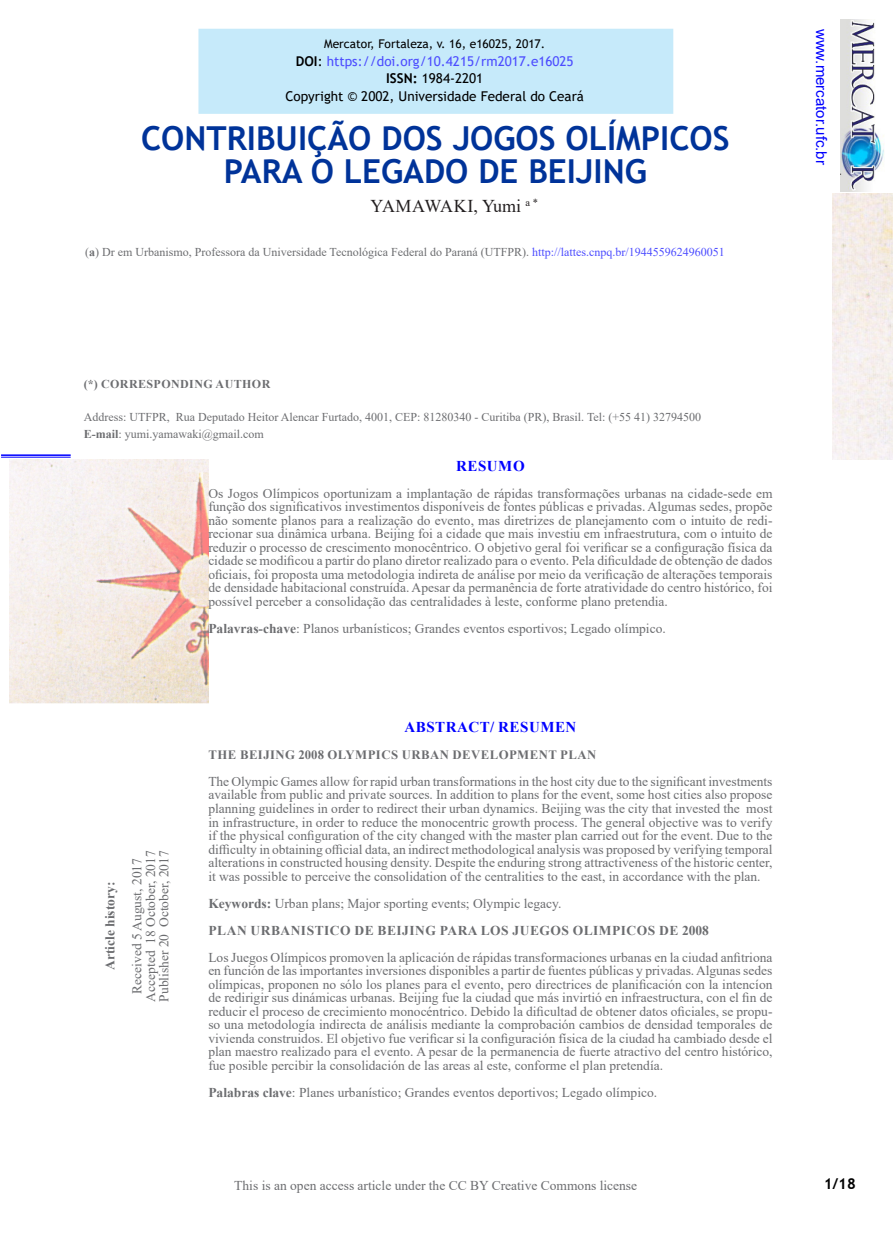
<style>
.page{position:relative;width:893px;height:1234px;background:#fff}
.page>*{position:absolute;margin:0;border:0;box-sizing:border-box;transform-origin:0 0}
.TÍTULO{font:700 33px/33px "Trebuchet MS";color:#039;text-align:center}
.t1{font:18px "Times New Roman";color:#231f20}
.t2{font:700 15px "Times New Roman";letter-spacing:.035em;color:#00f}
.t3{font:15px "Arial";color:#00f}
.t4{font:700 15px "Trebuchet MS";color:#000}
.RESUMO{font:13.5px/13.5px "Times New Roman";color:#6c6d70;text-align:justify}
.t5{font:13.5px/17.5px "Trebuchet MS";color:#000;text-align:center}
.RESUMO-2{font:700 13.5px "Times New Roman";letter-spacing:.035em;color:#6c6d70}
.RESUMO-3{font:700 13.5px "Times New Roman";color:#6c6d70}
.RESUMO-4{font:700 12.75px "Times New Roman";letter-spacing:.035em;color:#6c6d70}
.Informação_Autores{font:12px "Times New Roman";color:#6c6d70}
.t6{font:12px "Trebuchet MS";color:#000}
.Informação_Autores-2{font:700 12px "Times New Roman";letter-spacing:.035em;color:#6c6d70}
.s1{font-weight:700}
.s2{color:#4d4dff}
</style>
<div class="page">
<img style="left:840px;top:19px;width:44px;height:172px">
<img style="left:10px;top:459px;width:198px;height:244px">
<hr style="left:1px;top:454px;width:70px;height:2px;background:#00f">
<hr style="left:1px;top:457px;width:70px;height:1px;background:#00f">
<div style="left:198px;top:29px;width:475px;height:85px;background:#c6eafa"></div>
<img style="left:833px;top:194px;width:60px;height:265px">
<p class="t6" style="left:324px;top:36px;width:223px">Mercator, Fortaleza, v. 16, e16025, 2017.</p>
<p class="t5" style="left:285px;top:52px;width:300px"><span class="s1">DOI</span>: <span class="s2">https://doi.org/10.4215/rm2017.e16025<br></span><span class="s1">ISSN:</span> 1984-2201<br>Copyright © 2002, Universidade Federal do Ceará</p>
<p class="TÍTULO" style="left:141px;top:122px;width:590px">CONTRIBUIÇÃO DOS JOGOS OLÍMPICOS<br>PARA O LEGADO DE BEIJING</p>
<p class="t1" style="left:370px;top:194px;width:169px">YAMAWAKI, Yumi <sup>a</sup> <sup>*</sup></p>
<p class="Informação_Autores" style="left:85px;top:244px;width:641px">(<span class="s1">a</span>) Dr em Urbanismo, Professora da Universidade Tecnológica Federal do Paraná (UTFPR). <span class="s2">http://lattes.cnpq.br/1944559624960051</span></p>
<p class="t3" style="left:832px;top:29px;width:138px;rotate:90deg">www.mercator.ufc.br</p>
<p class="Informação_Autores-2" style="left:84px;top:375px;width:188px">(*) CORRESPONDING AUTHOR</p>
<p class="Informação_Autores" style="left:84px;top:408px;width:619px">Address: UTFPR, Rua Deputado Heitor Alencar Furtado, 4001, CEP: 81280340 - Curitiba (PR), Brasil. Tel: (+55 41) 32794500</p>
<p class="Informação_Autores" style="left:84px;top:425px;width:182px"><span class="s1">E-mail</span>: yumi.yamawaki@gmail.com</p>
<p class="RESUMO-3" style="left:100px;top:969px;width:90px;rotate:-90deg">Article history:</p>
<p class="RESUMO" style="left:130px;top:993px;width:137px;rotate:-90deg">Received 5 August, 2017</p>
<p class="RESUMO" style="left:143px;top:1001px;width:153px;rotate:-90deg">Accepted 18 October, 2017</p>
<p class="RESUMO" style="left:157px;top:1001px;width:153px;rotate:-90deg">Publisher 20 October, 2017</p>
<p class="t2" style="left:456px;top:455px;width:70px">RESUMO</p>
<p class="RESUMO" style="left:208px;top:486px;width:566px">Os Jogos Olímpicos oportunizam a implantação de rápidas transformações urbanas na cidade-sede em função dos significativos investimentos disponíveis de fontes públicas e privadas. Algumas sedes, propõe não somente planos para a realização do evento, mas diretrizes de planejamento com o intuito de redi&shy;recionar sua dinâmica urbana. Beijing foi a cidade que mais investiu em infraestrutura, com o intuito de reduzir o processo de crescimento monocêntrico. O objetivo geral foi verificar se a configuração física da cidade se modificou a partir do plano diretor realizado para o evento. Pela dificuldade de obtenção de dados oficiais, foi proposta uma metodologia indireta de análise por meio da verificação de alterações temporais de densidade habitacional construída. Apesar da permanência de forte atratividade do centro histórico, foi possível perceber a consolidação das centralidades à leste, conforme plano pretendia.</p>
<p class="RESUMO" style="left:208px;top:621px;width:459px"><span class="s1">Palavras-chave</span>: Planos urbanísticos; Grandes eventos esportivos; Legado olímpico.</p>
<p class="t2" style="left:404px;top:716px;width:173px">ABSTRACT/ RESUMEN</p>
<p class="RESUMO-4" style="left:209px;top:745px;width:389px">THE BEIJING 2008 OLYMPICS URBAN DEVELOPMENT PLAN</p>
<p class="RESUMO" style="left:208px;top:774px;width:566px">The Olympic Games allow for rapid urban transformations in the host city due to the significant investments available from public and private sources. In addition to plans for the event, some host cities also propose planning guidelines in order to redirect their urban dynamics. Beijing was the city that invested the most in infrastructure, in order to reduce the monocentric growth process. The general objective was to verify if the physical configuration of the city changed with the master plan carried out for the event. Due to the difficulty in obtaining official data, an indirect methodological analysis was proposed by verifying temporal alterations in constructed housing density. Despite the enduring strong attractiveness of the historic center, it was possible to perceive the consolidation of the centralities to the east, in accordance with the plan.</p>
<p class="RESUMO" style="left:208px;top:895px;width:355px"><span class="s1">Keywords:</span> Urban plans; Major sporting events; Olympic legacy.</p>
<p class="RESUMO-2" style="left:209px;top:920px;width:502px">PLAN URBANISTICO DE BEIJING PARA LOS JUEGOS OLIMPICOS DE 2008</p>
<p class="RESUMO" style="left:208px;top:949px;width:566px">Los Juegos Olímpicos promoven la aplicación de rápidas transformaciones urbanas en la ciudad anfitriona en función de las importantes inversiones disponibles a partir de fuentes públicas y privadas. Algunas sedes olímpicas, proponen no sólo los planes para el evento, pero directrices de planificación con la intencíon de redirigir sus dinámicas urbanas. Beijing fue la ciudad que más invirtió en infraestructura, con el fin de reducir el proceso de crecimiento monocéntrico. Debido la dificultad de obtener datos oficiales, se propu&shy;so una metodología indirecta de análisis mediante la comprobación cambios de densidad temporales de vivienda construidos. El objetivo fue verificar si la configuración física de la ciudad ha cambiado desde el plan maestro realizado para el evento. A pesar de la permanencia de fuerte atractivo del centro histórico, fue posible percibir la consolidación de las areas al este, conforme el plan pretendía.</p>
<p class="RESUMO" style="left:208px;top:1084px;width:450px"><span class="s1">Palabras clave</span>: Planes urbanístico; Grandes eventos deportivos; Legado olímpico.</p>
<p class="RESUMO" style="left:234px;top:1177px;width:404px">This is an open access article under the CC BY Creative Commons license</p>
<p class="t4" style="left:824px;top:1173px;width:34px">1/18</p>
</div>
